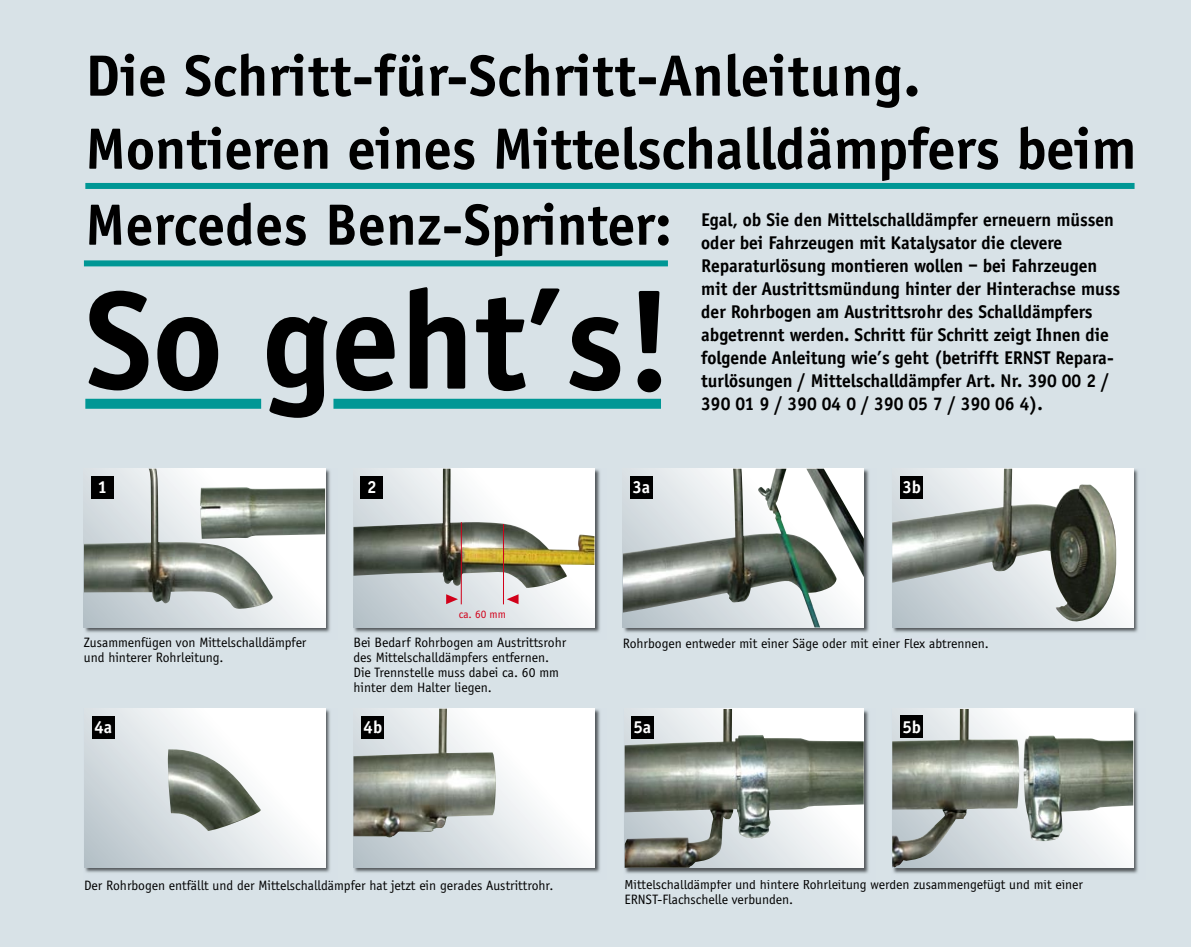
<style>
.page{position:relative;width:1191px;height:947px;background:#d8e2e7}
.page>*{position:absolute;margin:0;border:0;box-sizing:border-box;transform-origin:0 0}
.t1{font:700 144px "Officina Sans";color:#000}
.t2{font:700 60px/74.6px "Officina Sans";color:#000}
.t3{font:700 19px/23px "Officina Sans";color:#000}
.t4{font:700 18px "Officina Sans";color:#fff}
.t5{font:14px/15px "Officina Sans";color:#000}
.t6{font:11.6px "Officina Sans";color:#d10019}
</style>
<div class="page">
<img style="left:353px;top:468px;width:247px;height:165px">
<div style="left:353px;top:469px;width:241px;height:158px;background:linear-gradient(to right,#b6c2c9,#fdfdfe)"></div>
<img style="left:353px;top:469px;width:241px;height:119px">
<img style="left:84px;top:468px;width:246px;height:165px">
<div style="left:84px;top:469px;width:241px;height:158px;background:linear-gradient(to right,#b4c0c7,#fafcfc)"></div>
<img style="left:84px;top:469px;width:241px;height:140px">
<div style="left:91px;top:476px;width:23px;height:23px;background:#000"></div>
<img style="left:622px;top:468px;width:247px;height:165px">
<img style="left:623px;top:469px;width:241px;height:158px">
<div style="left:360px;top:476px;width:23px;height:23px;background:#000"></div>
<div style="left:630px;top:476px;width:22px;height:23px;background:#000"></div>
<img style="left:892px;top:468px;width:246px;height:165px">
<div style="left:892px;top:469px;width:241px;height:158px;background:linear-gradient(to right,#b1bec5,#fafbfc)"></div>
<img style="left:892px;top:469px;width:224px;height:154px">
<img style="left:84px;top:708px;width:246px;height:165px">
<svg style="left:84px;top:708px;width:241px;height:159px"></svg>
<img style="left:167px;top:749px;width:94px;height:82px">
<div style="left:92px;top:716px;width:23px;height:22px;background:#000"></div>
<img style="left:893px;top:708px;width:245px;height:166px">
<img style="left:892px;top:709px;width:241px;height:158px">
<img style="left:625px;top:708px;width:244px;height:166px">
<img style="left:624px;top:709px;width:239px;height:159px">
<div style="left:631px;top:716px;width:23px;height:23px;background:#000"></div>
<img style="left:353px;top:708px;width:247px;height:165px">
<svg style="left:353px;top:708px;width:241px;height:159px"></svg>
<img style="left:353px;top:709px;width:143px;height:129px">
<div style="left:85px;top:183px;width:1049px;height:6px;background:#009795"></div>
<div style="left:85px;top:399px;width:176px;height:10px;background:#009795"></div>
<div style="left:333px;top:399px;width:328px;height:10px;background:#009795"></div>
<div style="left:84px;top:260px;width:584px;height:6px;background:#009795"></div>
<div style="left:900px;top:476px;width:23px;height:22px;background:#000"></div>
<div style="left:361px;top:716px;width:23px;height:22px;background:#000"></div>
<div style="left:900px;top:715px;width:23px;height:23px;background:#000"></div>
<hr style="left:461px;top:522px;width:1px;height:82px;background:#d10019">
<hr style="left:503px;top:524px;width:1px;height:80px;background:#d10019">
<svg style="left:507px;top:594px;width:11px;height:10px"></svg>
<svg style="left:446px;top:594px;width:12px;height:10px"></svg>
<h2 class="t2" style="left:85px;top:38px;width:1052px">Die Schritt-für-Schritt-Anleitung.<br>Montieren eines Mittelschalldämpfers beim<br>Mercedes Benz-Sprinter:</h2>
<h1 class="t1" style="left:85px;top:254px;width:590px">So geht’s!</h1>
<p class="t3" style="left:701px;top:208px;width:420px">Egal, ob Sie den Mittelschalldämpfer erneuern müssen oder bei Fahrzeugen mit Katalysator die clevere Reparaturlösung montieren wollen – bei Fahrzeugen mit der Austrittsmündung hinter der Hinterachse muss der Rohrbogen am Austrittsrohr des Schalldämpfers abgetrennt werden. Schritt für Schritt zeigt Ihnen die folgende Anleitung wie’s geht (betrifft ERNST Repara&shy;turlösungen / Mittelschalldämpfer Art. Nr. 390 00 2 / 390 01 9 / 390 04 0 / 390 05 7 / 390 06 4).</p>
<p class="t4" style="left:98px;top:476px;width:11px">1</p>
<p class="t4" style="left:367px;top:476px;width:11px">2</p>
<p class="t4" style="left:632px;top:476px;width:19px">3a</p>
<p class="t4" style="left:902px;top:476px;width:20px">3b</p>
<p class="t6" style="left:459px;top:608px;width:49px">ca. 60 mm</p>
<p class="t5" style="left:84px;top:635px;width:224px">Zusammenfügen von Mittelschalldämpfer und hinterer Rohrleitung.</p>
<p class="t5" style="left:353px;top:635px;width:214px">Bei Bedarf Rohrbogen am Austrittsrohr des Mittelschalldämpfers entfernen.<br>Die Trennstelle muss dabei ca. 60 mm hinter dem Halter liegen.</p>
<p class="t5" style="left:623px;top:636px;width:367px">Rohrbogen entweder mit einer Säge oder mit einer Flex abtrennen.</p>
<p class="t4" style="left:95px;top:716px;width:19px">4a</p>
<p class="t4" style="left:363px;top:716px;width:20px">4b</p>
<p class="t4" style="left:902px;top:716px;width:20px">5b</p>
<p class="t4" style="left:633px;top:716px;width:19px">5a</p>
<p class="t5" style="left:84px;top:878px;width:471px">Der Rohrbogen entfällt und der Mittelschalldämpfer hat jetzt ein gerades Austrittrohr.</p>
<p class="t5" style="left:624px;top:877px;width:460px">Mittelschalldämpfer und hintere Rohrleitung werden zusammengefügt und mit einer<br>ERNST-Flachschelle verbunden.</p>
</div>
